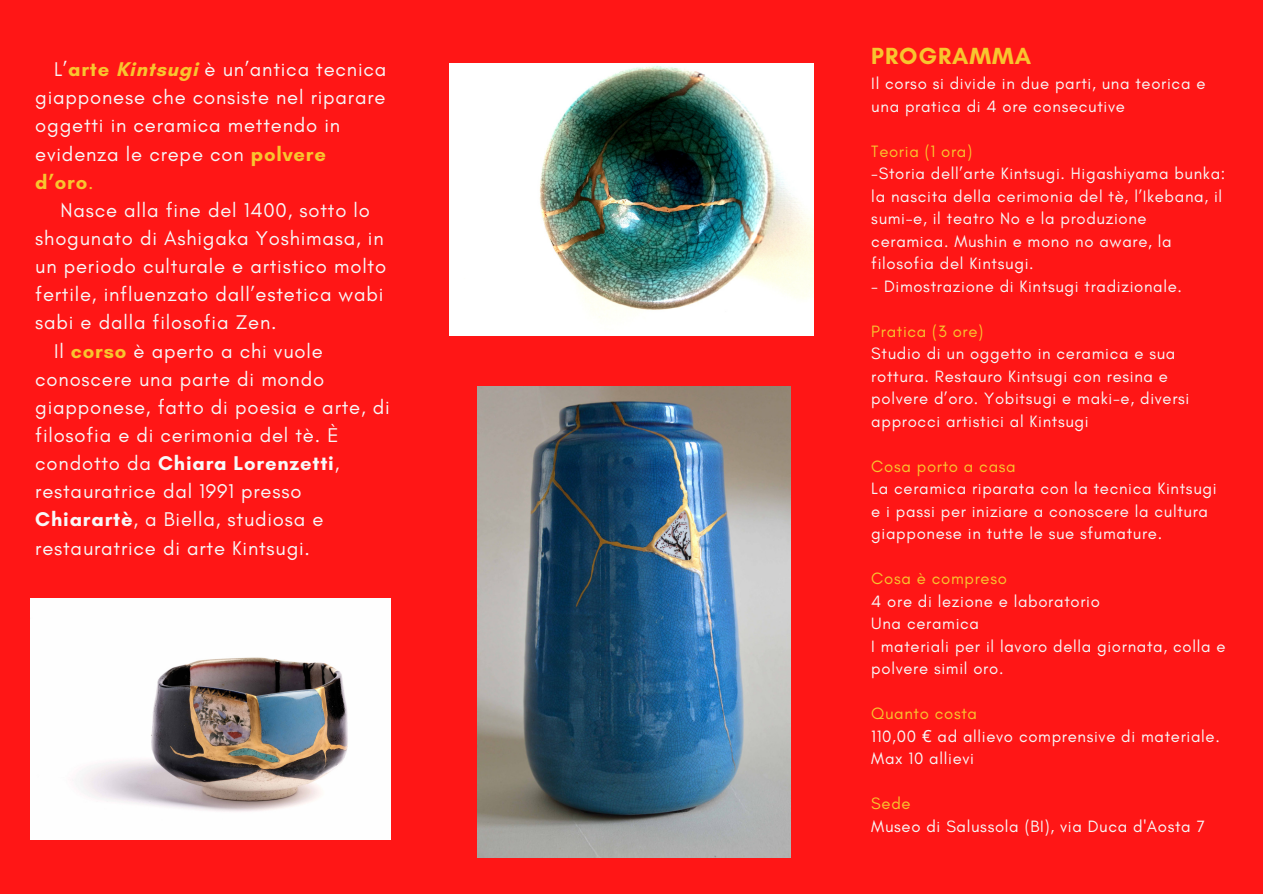
<style>
.page{position:relative;width:1263px;height:894px;background:#fff}
.page>*{position:absolute;margin:0;border:0;box-sizing:border-box;transform-origin:0 0}
.t1{font:700 23.85px "Glacial Indifference";letter-spacing:.04em;color:#f8c52f}
.t2{font:20.25px/28px "Glacial Indifference";letter-spacing:.04em;color:#f8f8f8}
.t3{font:700 20.25px "Glacial Indifference";letter-spacing:.04em;color:#f8f8f8}
.t4{font:16.65px/22.5px "Glacial Indifference";letter-spacing:.04em;color:#f8f8f8}
.t5{font:16.65px "Glacial Indifference";letter-spacing:.04em;color:#f8c52f}
.s1{font-weight:700;color:#f8c52f}
.s2{color:#f8c52f}
.s3{font-weight:400}
.s4{font-weight:700}
.s5{font-family:"Noto Sans"}
</style>
<div class="page">
<div style="left:0;top:0;width:1263px;height:893px;background:#ff1616"></div>
<img style="left:450px;top:63px;width:363px;height:272px">
<img style="left:30px;top:598px;width:360px;height:240px">
<img style="left:478px;top:387px;width:313px;height:470px">
<p class="t2" style="left:35px;top:55px;width:353px;text-indent:19px">L’<span class="s1">arte Kintsugi</span> è un’antica tecnica giapponese che consiste nel riparare oggetti in ceramica mettendo in evidenza le crepe con <span class="s1">polvere d’oro</span><span class="s2">.</span></p>
<p class="t2" style="left:60px;top:196px;width:311px">Nasce alla fine del 1400, sotto lo</p>
<p class="t2" style="left:35px;top:224px;width:350px">shogunato di Ashigaka Yoshimasa, in</p>
<p class="t2" style="left:35px;top:252px;width:352px">un periodo culturale e artistico molto</p>
<p class="t2" style="left:35px;top:280px;width:350px">fertile, influenzato dall’estetica wabi</p>
<p class="t2" style="left:35px;top:308px;width:243px">sabi e dalla filosofia Zen.</p>
<p class="t2" style="left:54px;top:336px;width:270px">Il <span class="s1">corso</span> è aperto a chi vuole</p>
<p class="t2" style="left:35px;top:364px;width:290px">conoscere una parte di mondo</p>
<p class="t2" style="left:35px;top:392px;width:356px">giapponese, fatto di poesia e arte, di</p>
<p class="t2" style="left:35px;top:421px;width:305px">filosofia e di cerimonia del tè. È</p>
<p class="t3" style="left:35px;top:451px;width:306px"><span class="s3">condotto da</span> Chiara Lorenzetti<span class="s3">,</span></p>
<p class="t2" style="left:35px;top:477px;width:268px">restauratrice dal 1991 presso</p>
<p class="t2" style="left:35px;top:505px;width:290px"><span class="s4">Chiarartè</span>, a Biella, studiosa e</p>
<p class="t2" style="left:35px;top:533px;width:276px">restauratrice di arte Kintsugi.</p>
<h1 class="t1" style="left:871px;top:42px;width:161px">PROGRAMMA</h1>
<p class="t4" style="left:871px;top:72px;width:336px">Il corso si divide in due parti, una teorica e una pratica di 4 ore consecutive</p>
<p class="t5" style="left:871px;top:141px;width:102px">Teoria (1 ora)</p>
<p class="t4" style="left:871px;top:162px;width:355px">-Storia dell’arte Kintsugi. Higashiyama bunka: la nascita della cerimonia del tè, l’Ikebana, il sumi-e, il teatro No e la produzione ceramica. Mushin e mono no aware, la filosofia del Kintsugi.</p>
<p class="t4" style="left:871px;top:274px;width:312px">- Dimostrazione di Kintsugi tradizionale.</p>
<p class="t5" style="left:871px;top:321px;width:114px">Pratica (3 ore)</p>
<p class="t4" style="left:871px;top:342px;width:320px">Studio di un oggetto in ceramica e sua rottura. Restauro Kintsugi con resina e polvere d’oro. Yobitsugi e maki-e, diversi approcci artistici al Kintsugi</p>
<p class="t5" style="left:871px;top:456px;width:146px">Cosa porto a casa</p>
<p class="t4" style="left:871px;top:477px;width:347px">La ceramica riparata con la tecnica Kintsugi e i passi per iniziare a conoscere la cultura giapponese in tutte le sue sfumature.</p>
<p class="t5" style="left:871px;top:568px;width:137px">Cosa è compreso</p>
<p class="t4" style="left:871px;top:589px;width:356px">4 ore di lezione e laboratorio<br>Una ceramica<br>I materiali per il lavoro della giornata, colla e polvere simil oro.</p>
<p class="t4" style="left:871px;top:702px;width:350px"><span class="s2">Quanto costa<br></span>110,00 <span class="s5">€</span> ad allievo comprensive di materiale.<br>Max 10 allievi</p>
<p class="t5" style="left:871px;top:793px;width:41px">Sede</p>
<p class="t4" style="left:871px;top:814px;width:335px">Museo di Salussola (BI), via Duca d'Aosta 7</p>
</div>
